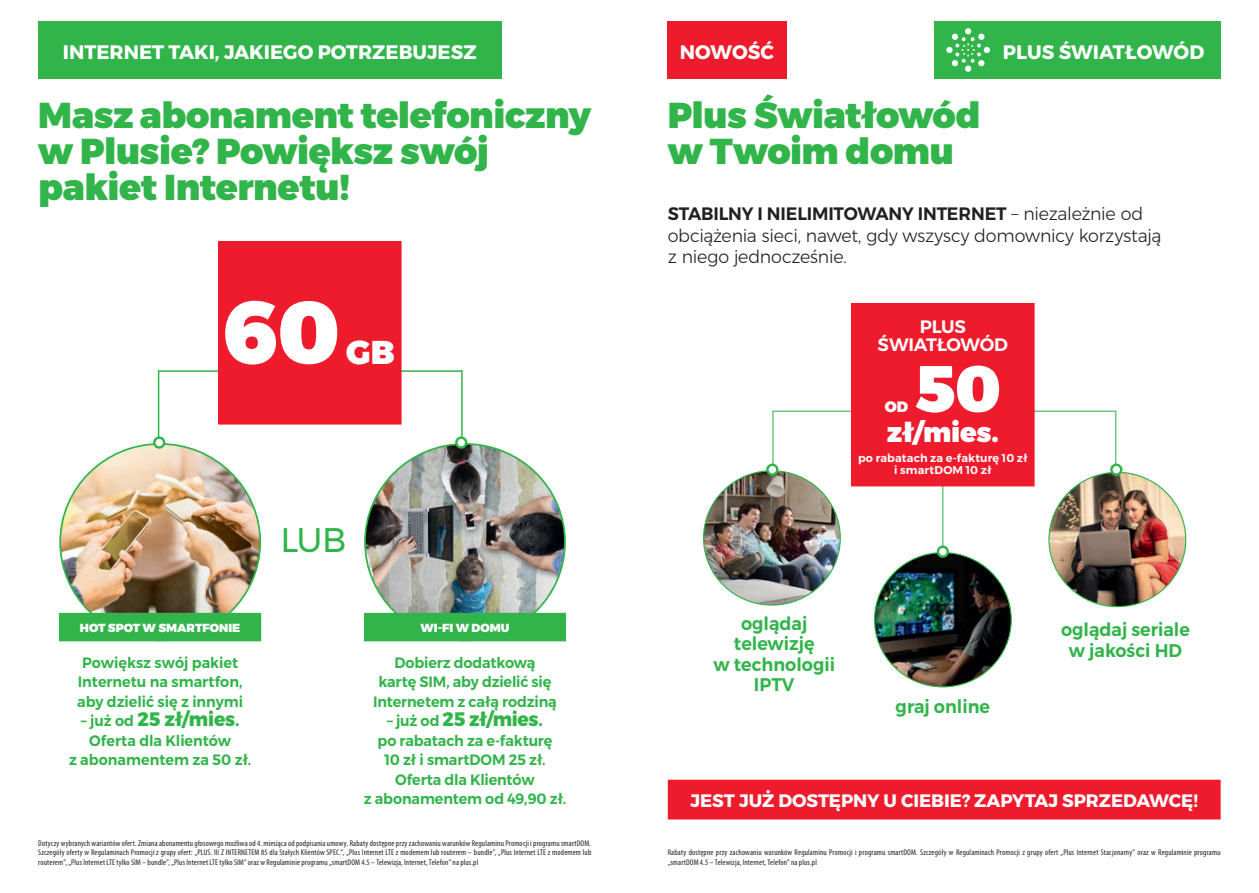
<style>
.page{position:relative;width:1259px;height:893px;background:#fff}
.page>*{position:absolute;margin:0;border:0;box-sizing:border-box;transform-origin:0 0}
.t1{font:900 88.5px "Montserrat";color:#fff}
.t2{font:900 65.55px "Montserrat";color:#fff}
.t3{font:900 36px/35.7px "Montserrat";letter-spacing:-.015em;color:#31b44a}
.t4{font:34.05px "Montserrat";color:#31b44a}
.t5{font:900 33px "Montserrat";color:#fff}
.t6{font:900 27.3px "Montserrat";letter-spacing:-.01em;color:#fff}
.t7{font:700 19.5px "Montserrat";color:#fff}
.t8{font:800 19.5px "Montserrat";letter-spacing:-.015em;color:#31b44a;scale:.96 1}
.t9{font:600 18.3px/20.4px "Montserrat";color:#31b44a;text-align:center;scale:.96 1}
.t10{font:300 18px/21.6px "Montserrat";letter-spacing:-.01em;color:#231f20}
.t11{font:700 18px "Montserrat";letter-spacing:-.005em;color:#fff}
.t12{font:600 18px/18px "Montserrat";letter-spacing:-.02em;color:#fff;text-align:center}
.t13{font:600 15px/19.5px "Montserrat";letter-spacing:-.005em;color:#31b44a;text-align:center;scale:.96 1}
.t14{font:900 15px "Montserrat";color:#fff}
.t15{font:900 11.7px "Montserrat";color:#fff}
.t16{font:600 11.25px/12px "Montserrat";letter-spacing:.01em;color:#fff;text-align:center}
.t17{font:condensed 8.25px/9.9px "Myriad Pro";letter-spacing:.02em;color:#231f20;text-align:justify}
.s1{font-weight:600;font-size:15px}
.s2{font-weight:600}
</style>
<div class="page">
<div style="left:38px;top:21px;width:464px;height:58px;background:#31b44a"></div>
<img style="left:365px;top:444px;width:200px;height:169px">
<img style="left:60px;top:444px;width:200px;height:169px">
<div style="left:60px;top:613px;width:201px;height:28px;background:#31b44a"></div>
<div style="left:364px;top:613px;width:201px;height:28px;background:#31b44a"></div>
<hr style="left:158px;top:370px;width:1px;height:73px;background:#31b44a">
<svg style="left:153px;top:436px;width:12px;height:13px"></svg>
<div style="left:156px;top:439px;width:7px;height:7px;background:#fff;border-radius:50%"></div>
<hr style="left:158px;top:370px;width:173px;height:2px;background:#31b44a">
<hr style="left:461px;top:370px;width:2px;height:73px;background:#31b44a">
<svg style="left:455px;top:436px;width:12px;height:13px"></svg>
<div style="left:457px;top:439px;width:8px;height:7px;background:#fff;border-radius:50%"></div>
<hr style="left:290px;top:370px;width:172px;height:2px;background:#31b44a">
<div style="left:219px;top:242px;width:182px;height:182px;background:#ee1b2d"></div>
<div style="left:218px;top:241px;width:183px;height:184px;border:1px solid #ee1b2d"></div>
<img style="left:874px;top:553px;width:137px;height:134px">
<img style="left:1050px;top:472px;width:135px;height:135px">
<img style="left:703px;top:471px;width:137px;height:134px">
<hr style="left:772px;top:411px;width:1px;height:56px;background:#31b44a">
<svg style="left:766px;top:463px;width:12px;height:13px"></svg>
<div style="left:768px;top:466px;width:8px;height:7px;background:#fff;border-radius:50%"></div>
<hr style="left:772px;top:411px;width:92px;height:1px;background:#31b44a">
<hr style="left:1115px;top:411px;width:1px;height:56px;background:#31b44a">
<svg style="left:1110px;top:463px;width:12px;height:13px"></svg>
<div style="left:1112px;top:466px;width:8px;height:7px;background:#fff;border-radius:50%"></div>
<hr style="left:1024px;top:411px;width:92px;height:1px;background:#31b44a">
<svg style="left:936px;top:545px;width:13px;height:13px"></svg>
<div style="left:939px;top:548px;width:7px;height:7px;background:#fff;border-radius:50%"></div>
<hr style="left:942px;top:439px;width:1px;height:108px;background:#31b44a">
<div style="left:852px;top:304px;width:182px;height:182px;background:#ee1b2d"></div>
<div style="left:851px;top:303px;width:183px;height:183px;border:1px solid #ee1b2d"></div>
<div style="left:668px;top:780px;width:552px;height:39px;background:#ee1b2d"></div>
<div style="left:934px;top:21px;width:286px;height:58px;background:#31b44a"></div>
<div style="left:983px;top:47px;width:7px;height:6px;background:#fff;border-radius:50%"></div>
<svg style="left:946px;top:28px;width:39px;height:44px"></svg>
<div style="left:668px;top:21px;width:119px;height:58px;background:#ee1b2d"></div>
<h3 class="t7" style="left:63px;top:37px;width:415px">INTERNET TAKI, JAKIEGO POTRZEBUJESZ</h3>
<h3 class="t3" style="left:38px;top:98px;width:554px">Masz abonament telefoniczny w Plusie? Powiększ swój pakiet Internetu!</h3>
<h1 class="t1" style="left:225px;top:259px;width:116px">60</h1>
<h3 class="t5" style="left:346px;top:325px;width:50px">GB</h3>
<h3 class="t4" style="left:280px;top:514px;width:67px">LUB</h3>
<h3 class="t15" style="left:80px;top:618px;width:162px">HOT SPOT W SMARTFONIE</h3>
<h3 class="t15" style="left:420px;top:618px;width:91px">WI-FI W DOMU</h3>
<h3 class="t13" style="left:77px;top:652px;width:174px">Powiększ swój pakiet<br>Internetu na smartfon, aby dzielić się z innymi</h3>
<h3 class="t8" style="left:81px;top:703px;width:167px"><span class="s1">– już od</span> 25 zł/mies<span class="s2">.</span></h3>
<h3 class="t13" style="left:69px;top:730px;width:191px">Oferta dla Klientów<br>z abonamentem za 50 zł.</h3>
<h3 class="t13" style="left:373px;top:652px;width:193px">Dobierz dodatkową<br>kartę SIM, aby dzielić się<br>Internetem z całą rodziną</h3>
<h3 class="t8" style="left:387px;top:703px;width:163px"><span class="s1">– już od</span> 25 zł/mies<span class="s2">.</span></h3>
<h3 class="t13" style="left:364px;top:730px;width:212px">po rabatach za e-fakturę<br>10 zł i smartDOM 25 zł.<br>Oferta dla Klientów<br>z abonamentem od 49,90 zł.</h3>
<p class="t17" style="left:38px;top:838px;width:554px">Dotyczy wybranych wariantów ofert. Zmiana abonamentu głosowego możliwa od 4. miesiąca od podpisania umowy. Rabaty dostępne przy zachowaniu warunków Regulaminu Promocji i programu smartDOM.<br>Szczegóły oferty w Regulaminach Promocji z grupy ofert: „PLUS. III Z INTERNETEM 85 dla Stałych Klientów SPEC.”, „Plus Internet LTE z modemem lub routerem – bundle”, „Plus Internet LTE z modemem lub routerem”, „Plus Internet LTE tylko SIM – bundle”, „Plus Internet LTE tylko SIM” oraz w Regulaminie programu „smartDOM 4.5 – Telewizja, Internet, Telefon” na plus.pl</p>
<h3 class="t7" style="left:680px;top:37px;width:96px">NOWOŚĆ</h3>
<h3 class="t7" style="left:1003px;top:37px;width:203px">PLUS ŚWIATŁOWÓD</h3>
<h3 class="t3" style="left:668px;top:98px;width:314px">Plus Światłowód w Twoim domu</h3>
<h3 class="t10" style="left:668px;top:202px;width:495px"><span class="s2">STABILNY I NIELIMITOWANY INTERNET</span> – niezależnie od obciążenia sieci, nawet, gdy wszyscy domownicy korzystają z niego jednocześnie.</h3>
<h3 class="t12" style="left:877px;top:317px;width:132px">PLUS<br>ŚWIATŁOWÓD</h3>
<h2 class="t2" style="left:914px;top:335px;width:88px">50</h2>
<h3 class="t6" style="left:887px;top:410px;width:113px">zł/mies.</h3>
<h3 class="t16" style="left:858px;top:452px;width:171px">po rabatach za e-fakturę 10 zł i smartDOM 10 zł</h3>
<h3 class="t14" style="left:885px;top:394px;width:25px">OD</h3>
<h3 class="t9" style="left:713px;top:613px;width:128px">oglądaj telewizję<br>w technologii<br>IPTV</h3>
<h3 class="t9" style="left:895px;top:696px;width:100px">graj online</h3>
<h3 class="t9" style="left:1061px;top:619px;width:136px">oglądaj seriale w jakości HD</h3>
<h3 class="t11" style="left:690px;top:786px;width:509px">JEST JUŻ DOSTĘPNY U CIEBIE? ZAPYTAJ SPRZEDAWCĘ!</h3>
<p class="t17" style="left:668px;top:848px;width:554px">Rabaty dostępne przy zachowaniu warunków Regulaminu Promocji i programu smartDOM. Szczegóły w Regulaminach Promocji z grupy ofert „Plus Internet Stacjonarny” oraz w Regulaminie programu „smartDOM 4.5 – Telewizja, Internet, Telefon” na plus.pl</p>
</div>
